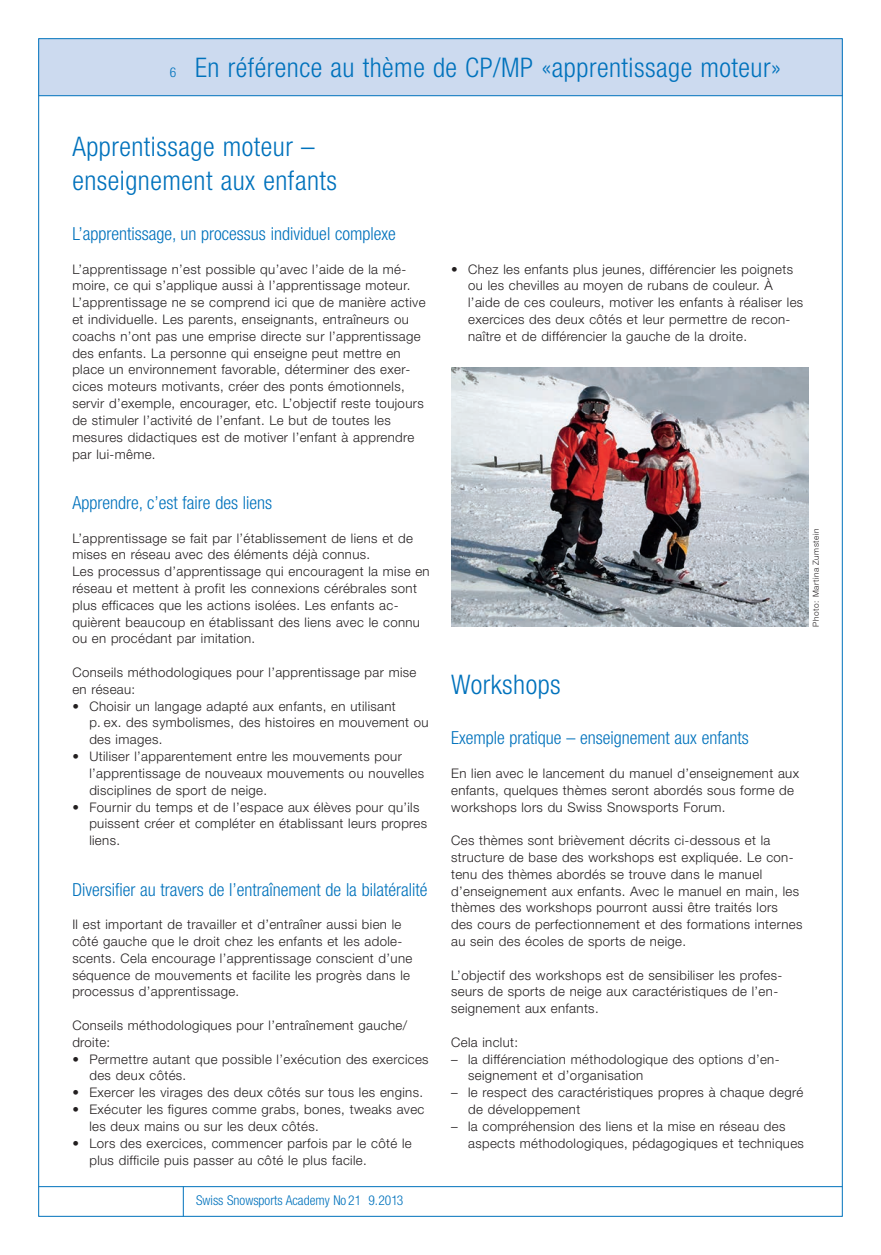
<style>
.page{position:relative;width:881px;height:1255px;background:#fff}
.page>*{position:absolute;margin:0;border:0;box-sizing:border-box;transform-origin:0 0}
.t1{font:300 condensed 27px/33.6px "Helvetica Neue LT Std";letter-spacing:.02em;color:#0072bc}
.t2{font:300 condensed 18px "Helvetica Neue LT Std";color:#0072bc}
.t3{font:300 condensed 13.5px "Helvetica Neue LT Std";color:#0072bc}
.t4{font:300 13.2px/16.8px "Helvetica Neue LT Std";letter-spacing:.03em;color:#231f20}
.t5{font:300 8.25px "Helvetica Neue LT Std";letter-spacing:.055em;color:#231f20}
.s1{font-size:13.5px}
</style>
<div class="page">
<div style="left:38px;top:39px;width:804px;height:56px;background:#ccdaef"></div>
<hr style="left:39px;top:1186px;width:803px;height:1px;background:#0072bc">
<hr style="left:183px;top:1186px;width:1px;height:30px;background:#0072bc">
<hr style="left:39px;top:95px;width:803px;height:1px;background:#0072bc">
<img style="left:451px;top:367px;width:357px;height:259px">
<h1 class="t1" style="left:170px;top:53px;width:612px"><span class="s1">6</span> En référence au thème de CP/MP «apprentissage moteur»</h1>
<h1 class="t1" style="left:72px;top:132px;width:266px">Apprentissage moteur – enseignement aux enfants</h1>
<h2 class="t2" style="left:72px;top:227px;width:325px">L’apprentissage, un processus individuel complexe</h2>
<p class="t4" style="left:72px;top:262px;width:354px">L’apprentissage n’est possible qu’avec l’aide de la mé - moire, ce qui s’applique aussi à l’apprentissage moteur.<br>L’apprentissage ne se comprend ici que de manière active et individuelle. Les parents, enseignants, entraîneurs ou coachs n’ont pas une emprise directe sur l’apprentissage des enfants. La personne qui enseigne peut mettre en place un environnement favorable, déterminer des exer - cices moteurs motivants, créer des ponts émotionnels, servir d’exemple, encourager, etc. L’objectif reste toujours de stimuler l’activité de l’enfant. Le but de toutes les mesures didactiques est de motiver l’enfant à apprendre par lui-même.</p>
<h2 class="t2" style="left:72px;top:496px;width:201px">Apprendre, c’est faire des liens</h2>
<p class="t4" style="left:72px;top:530px;width:359px">L’apprentissage se fait par l’établissement de liens et de mises en réseau avec des éléments déjà connus.<br>Les processus d’apprentissage qui encouragent la mise en réseau et mettent à profit les connexions cérébrales sont plus efficaces que les actions isolées. Les enfants ac - quièrent beaucoup en établissant des liens avec le connu ou en procédant par imitation.</p>
<p class="t4" style="left:72px;top:665px;width:345px">Conseils méthodologiques pour l’apprentissage par mise en réseau:</p>
<p class="t4" style="left:89px;top:698px;width:341px;text-indent:-17px">• Choisir un langage adapté aux enfants, en utilisant<br>p. ex. des symbolismes, des histoires en mouvement ou des images.</p>
<p class="t4" style="left:89px;top:749px;width:336px;text-indent:-17px">• Utiliser l’apparentement entre les mouvements pour l’apprentissage de nouveaux mouvements ou nouvelles disciplines de sport de neige.</p>
<p class="t4" style="left:89px;top:799px;width:339px;text-indent:-17px">• Fournir du temps et de l’espace aux élèves pour qu’ils puissent créer et compléter en établissant leurs propres liens.</p>
<h2 class="t2" style="left:72px;top:882px;width:356px">Diversifier au travers de l’entraînement de la bilatéralité</h2>
<p class="t4" style="left:72px;top:917px;width:341px">Il est important de travailler et d’entraîner aussi bien le côté gauche que le droit chez les enfants et les adole - scents. Cela encourage l’apprentissage conscient d’une séquence de mouvements et facilite les progrès dans le processus d’apprentissage.</p>
<p class="t4" style="left:72px;top:1018px;width:336px">Conseils méthodologiques pour l’entraînement gauche/ droite:</p>
<p class="t4" style="left:89px;top:1051px;width:340px;text-indent:-17px">• Permettre autant que possible l’exécution des exercices des deux côtés.</p>
<p class="t4" style="left:72px;top:1085px;width:352px">• Exercer les virages des deux côtés sur tous les engins.</p>
<p class="t4" style="left:89px;top:1102px;width:336px;text-indent:-17px">• Exécuter les figures comme grabs, bones, tweaks avec les deux mains ou sur les deux côtés.</p>
<p class="t4" style="left:89px;top:1135px;width:323px;text-indent:-17px">• Lors des exercices, commencer parfois par le côté le plus difficile puis passer au côté le plus facile.</p>
<p class="t3" style="left:196px;top:1195px;width:209px">Swiss Snowsports Academy No 21 9.2013</p>
<p class="t4" style="left:468px;top:262px;width:336px;text-indent:-17px">• Chez les enfants plus jeunes, différencier les poignets ou les chevilles au moyen de rubans de couleur. À l’aide de ces couleurs, motiver les enfants à réaliser les exercices des deux côtés et leur permettre de recon - naître et de différencier la gauche de la droite.</p>
<p class="t5" style="left:812px;top:626px;width:99px;rotate:-90deg">Photo: Martina Zumstein</p>
<h1 class="t1" style="left:451px;top:669px;width:111px">Workshops</h1>
<h2 class="t2" style="left:451px;top:731px;width:299px">Exemple pratique – enseignement aux enfants</h2>
<p class="t4" style="left:451px;top:766px;width:349px">En lien avec le lancement du manuel d’enseignement aux enfants, quelques thèmes seront abordés sous forme de workshops lors du Swiss Snowsports Forum.</p>
<p class="t4" style="left:451px;top:833px;width:353px">Ces thèmes sont brièvement décrits ci-dessous et la structure de base des workshops est expliquée. Le con - tenu des thèmes abordés se trouve dans le manuel d’enseignement aux enfants. Avec le manuel en main, les thèmes des workshops pourront aussi être traités lors des cours de perfectionnement et des formations internes au sein des écoles de sports de neige.</p>
<p class="t4" style="left:451px;top:967px;width:332px">L’objectif des workshops est de sensibiliser les profes - seurs de sports de neige aux caractéristiques de l’en - sei gnement aux enfants.</p>
<p class="t4" style="left:451px;top:1034px;width:69px">Cela inclut:</p>
<p class="t4" style="left:468px;top:1051px;width:313px;text-indent:-17px">– la différenciation méthodologique des options d’en - sei gnement et d’organisation</p>
<p class="t4" style="left:468px;top:1085px;width:336px;text-indent:-17px">– le respect des caractéristiques propres à chaque degré de développement</p>
<p class="t4" style="left:468px;top:1118px;width:337px;text-indent:-17px">– la compréhension des liens et la mise en réseau des aspects méthodologiques, pédagogiques et tech niques</p>
</div>
